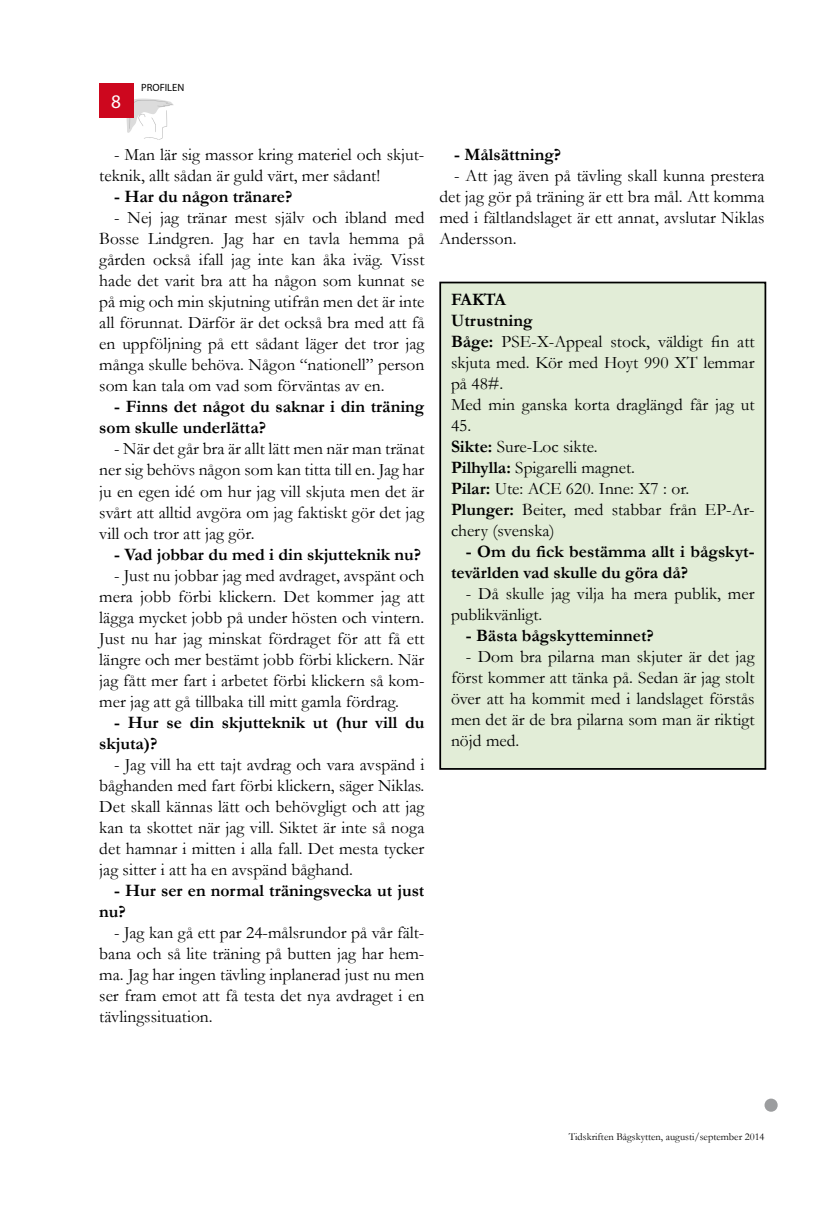
<style>
.page{position:relative;width:839px;height:1211px;background:#fff}
.page>*{position:absolute;margin:0;border:0;box-sizing:border-box;transform-origin:0 0}
.t1{font:19.25px "Myriad Pro";color:#fff}
.t2{font:17.5px/21px "Garamond";color:#000;text-align:justify}
.t3{font:700 17.5px/21px "Garamond";color:#000}
.t4{font:10.5px "Garamond";color:#000}
.t5{font:10.5px "Myriad Pro";color:#000}
.s1{font-weight:700}
</style>
<div class="page">
<svg style="left:126px;top:99px;width:48px;height:40px"></svg>
<div style="left:99px;top:83px;width:34px;height:35px;background:#cd071e"></div>
<svg style="left:764px;top:1098px;width:13px;height:13px"></svg>
<div style="left:440px;top:282px;width:325px;height:487px;background:#e2edd7"></div>
<div style="left:439px;top:282px;width:327px;height:487px;border:2px solid #000"></div>
<p class="t1" style="left:111px;top:90px;width:11px">8</p>
<p class="t5" style="left:141px;top:81px;width:45px">PROFILEN</p>
<p class="t2" style="left:99px;top:144px;width:326px;text-indent:15px">- Man lär sig massor kring materiel och skjut&shy;teknik, allt sådan är guld värt, mer sådant!</p>
<p class="t3" style="left:114px;top:186px;width:180px">- Har du någon tränare?</p>
<p class="t2" style="left:99px;top:207px;width:326px;text-indent:15px">- Nej jag tränar mest själv och ibland med Bosse Lindgren. Jag har en tavla hemma på gården också ifall jag inte kan åka iväg. Visst hade det varit bra att ha någon som kunnat se på mig och min skjutning utifrån men det är inte all förunnat. Därför är det också bra med att få en uppföljning på ett sådant läger det tror jag många skulle behöva. Någon “nationell” person som kan tala om vad som förväntas av en.</p>
<p class="t3" style="left:99px;top:396px;width:326px;text-indent:15px">- Finns det något du saknar i din träning som skulle underlätta?</p>
<p class="t2" style="left:99px;top:438px;width:326px;text-indent:15px">- När det går bra är allt lätt men när man tränat ner sig behövs någon som kan titta till en. Jag har ju en egen idé om hur jag vill skjuta men det är svårt att alltid avgöra om jag faktiskt gör det jag vill och tror att jag gör.</p>
<p class="t3" style="left:114px;top:543px;width:308px">- Vad jobbar du med i din skjutteknik nu?</p>
<p class="t2" style="left:99px;top:564px;width:326px;text-indent:15px">- Just nu jobbar jag med avdraget, avspänt och mera jobb förbi klickern. Det kommer jag att lägga mycket jobb på under hösten och vintern.<br>Just nu har jag minskat fördraget för att få ett längre och mer bestämt jobb förbi klickern. När jag fått mer fart i arbetet förbi klickern så kom&shy;mer jag att gå tillbaka till mitt gamla fördrag.</p>
<p class="t3" style="left:99px;top:711px;width:326px;text-indent:15px">- Hur se din skjutteknik ut (hur vill du skjuta)?</p>
<p class="t2" style="left:99px;top:753px;width:326px;text-indent:15px">- Jag vill ha ett tajt avdrag och vara avspänd i båghanden med fart förbi klickern, säger Niklas.<br>Det skall kännas lätt och behövgligt och att jag kan ta skottet när jag vill. Siktet är inte så noga det hamnar i mitten i alla fall. Det mesta tycker jag sitter i att ha en avspänd båghand.</p>
<p class="t3" style="left:99px;top:879px;width:326px;text-indent:15px">- Hur ser en normal träningsvecka ut just nu?</p>
<p class="t2" style="left:99px;top:921px;width:326px;text-indent:15px">- Jag kan gå ett par 24-målsrundor på vår fält&shy;bana och så lite träning på butten jag har hem&shy;ma. Jag har ingen tävling inplanerad just nu men ser fram emot att få testa det nya avdraget i en tävlingssituation.</p>
<p class="t3" style="left:454px;top:144px;width:108px">- Målsättning?</p>
<p class="t2" style="left:439px;top:165px;width:326px;text-indent:15px">- Att jag även på tävling skall kunna prestera det jag gör på träning är ett bra mål. Att komma med i fältlandslaget är ett annat, avslutar Niklas Andersson.</p>
<p class="t2" style="left:451px;top:288px;width:305px;text-align:left"><span class="s1">FAKTA<br>Utrustning<br>Båge:</span> PSE-X-Appeal stock, väldigt fin att skjuta med. Kör med Hoyt 990 XT lemmar på 48#.<br>Med min ganska korta draglängd får jag ut<br>45.<br><span class="s1">Sikte:</span> Sure-Loc sikte.<br><span class="s1">Pilhylla:</span> Spigarelli magnet.<br><span class="s1">Pilar:</span> Ute: ACE 620. Inne: X7 : or.<br><span class="s1">Plunger:</span> Beiter, med stabbar från EP-Ar&shy;chery (svenska)</p>
<p class="t3" style="left:451px;top:540px;width:305px;text-indent:15px">- Om du fick bestämma allt i bågskyt&shy;tevärlden vad skulle du göra då?</p>
<p class="t2" style="left:451px;top:582px;width:305px;text-indent:15px">- Då skulle jag vilja ha mera publik, mer publikvänligt.</p>
<p class="t3" style="left:466px;top:624px;width:189px">- Bästa bågskytteminnet?</p>
<p class="t2" style="left:451px;top:645px;width:305px;text-indent:15px">- Dom bra pilarna man skjuter är det jag först kommer att tänka på. Sedan är jag stolt över att ha kommit med i landslaget förstås men det är de bra pilarna som man är riktigt nöjd med.</p>
<p class="t4" style="left:568px;top:1129px;width:197px">Tidskriften Bågskytten, augusti/september 2014</p>
</div>
